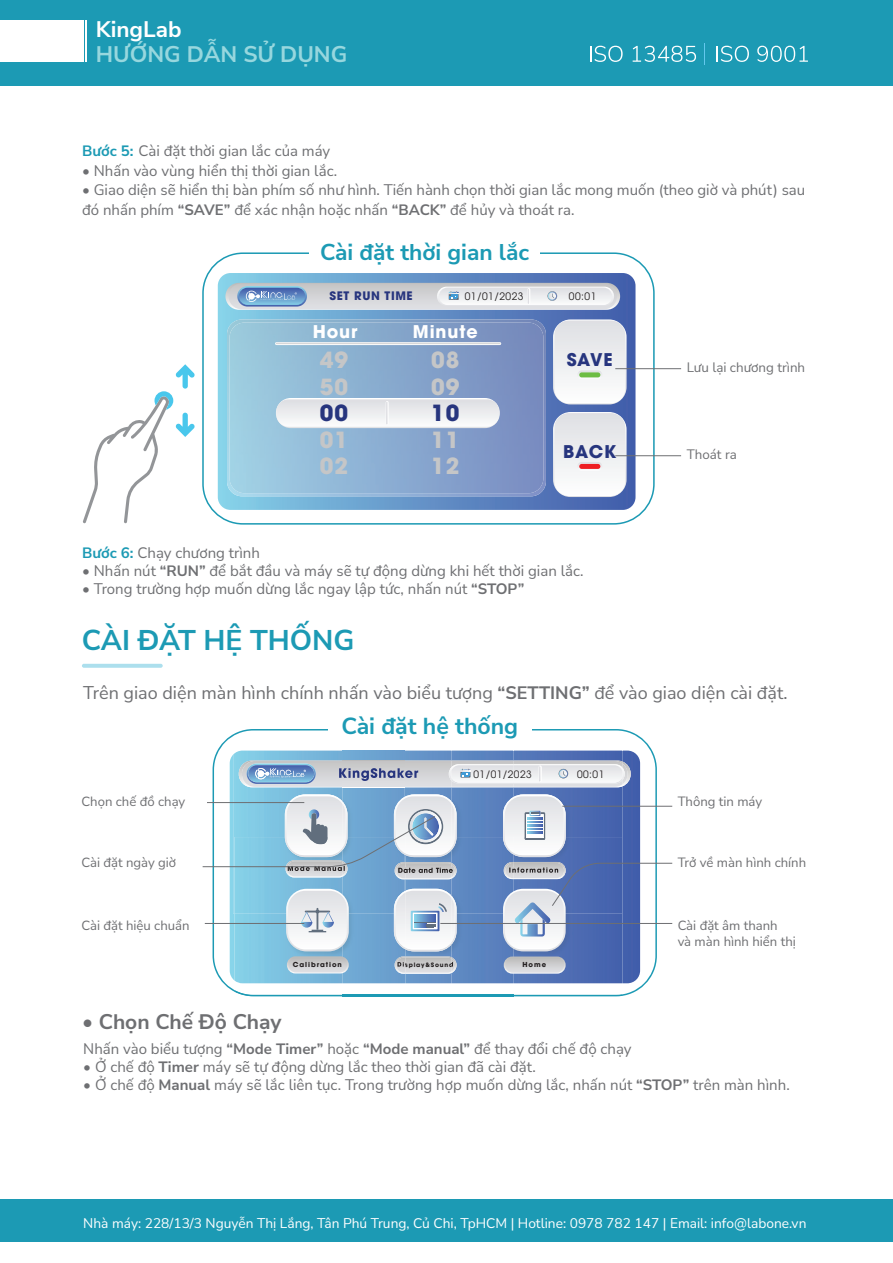
<style>
.page{position:relative;width:893px;height:1263px;background:#fff}
.page>*{position:absolute;margin:0;border:0;box-sizing:border-box;transform-origin:0 0}
.t1{font:700 28.5px "Nunito Sans";color:#1c9ab4}
.t2{font:700 23.1px "Nunito Sans";color:#1c9ab4}
.t3{font:700 22.65px "Nunito Sans";color:#1c9ab4}
.t4{font:700 22.5px "Nunito Sans";color:#97d7de}
.t5{font:700 22.5px "Nunito Sans";color:#fff}
.t6{font:700 22.05px/26.5px "UTM Avo";letter-spacing:.05em;color:#c5c6c7}
.t7{font:700 22.05px "UTM Avo";color:#27357e}
.t8{font:700 21px "Nunito Sans";color:#6e6f72}
.t9{font:18px "Nunito Sans";color:#6e6f72}
.t10{font:700 17.4px "UTM Avo";letter-spacing:.05em;color:#fff}
.t11{font:700 17.4px "UTM Avo";letter-spacing:.04em;color:#27357e}
.t12{font:15px/19.5px "Nunito Sans";color:#6e6f72}
.t13{font:13.8px "Nunito Sans";color:#fff}
.t14{font:13.35px "Nunito Sans";color:#6e6f72}
.t15{font:13.2px/15.8px "Nunito Sans";color:#6e6f72}
.t16{font:700 11.7px "UTM Avo";letter-spacing:.05em;color:#27357e}
.t17{font:10.2px "UTM Avo";letter-spacing:.05em;color:#231f20}
.t18{font:700 6.9px "UTM Avo";letter-spacing:.135em;color:#231f20}
.t19{font:700 6px "UTM Avo";letter-spacing:.135em;color:#231f20}
.s1{font-weight:700;color:#1c9ab4}
.s2{font-weight:700}
</style>
<div class="page">
<svg style="left:82px;top:664px;width:81px;height:4px"></svg>
<div style="left:0;top:1199px;width:893px;height:42px;background:#1c9ab4"></div>
<div style="left:0;top:0;width:893px;height:85px;background:#1c9ab4"></div>
<hr style="left:85px;top:21px;width:2px;height:41px;background:#fff">
<svg style="left:590px;top:46px;width:33px;height:16px"></svg>
<svg style="left:633px;top:46px;width:63px;height:16px"></svg>
<svg style="left:716px;top:46px;width:33px;height:16px"></svg>
<svg style="left:757px;top:46px;width:51px;height:16px"></svg>
<svg style="left:704px;top:43px;width:1px;height:22px"></svg>
<div style="left:0;top:21px;width:83px;height:41px;background:#fff"></div>
<div style="left:202px;top:252px;width:453px;height:273px;border:2px solid #1c9ab4;border-radius:40px"></div>
<div style="left:309px;top:235px;width:231px;height:31px;background:#fff"></div>
<svg style="left:213px;top:729px;width:444px;height:267px"></svg>
<div style="left:328px;top:708px;width:203px;height:32px;background:#fff"></div>
<svg style="left:218px;top:273px;width:417px;height:237px;background:#6391c6"></svg>
<svg style="left:225px;top:283px;width:395px;height:27px"></svg>
<div style="left:229px;top:283px;width:388px;height:26px;background:linear-gradient(to bottom,#c5c5c5,#dfe0e4);border-radius:13px"></div>
<svg style="left:237px;top:286px;width:70px;height:21px"></svg>
<svg style="left:239px;top:288px;width:66px;height:17px"></svg>
<svg style="left:246px;top:291px;width:51px;height:11px"></svg>
<svg style="left:437px;top:287px;width:177px;height:19px"></svg>
<svg style="left:439px;top:288px;width:173px;height:17px"></svg>
<svg style="left:553px;top:319px;width:74px;height:85px"></svg>
<svg style="left:577px;top:370px;width:25px;height:9px"></svg>
<div style="left:579px;top:372px;width:21px;height:5px;background:#6dbd44;border-radius:2px"></div>
<svg style="left:553px;top:412px;width:74px;height:85px"></svg>
<svg style="left:577px;top:462px;width:25px;height:9px"></svg>
<div style="left:579px;top:464px;width:21px;height:5px;background:#ee1e23;border-radius:2px"></div>
<img style="left:227px;top:319px;width:319px;height:177px">
<img style="left:230px;top:323px;width:313px;height:170px">
<hr style="left:276px;top:342px;width:224px;height:3px;background:#fff">
<hr style="left:276px;top:343px;width:224px;height:1px;background:#d8d8d8">
<svg style="left:276px;top:398px;width:224px;height:30px"></svg>
<hr style="left:386px;top:402px;width:3px;height:22px;background:#fff">
<hr style="left:386px;top:402px;width:2px;height:22px;background:#dfdfe3">
<svg style="left:83px;top:364px;width:112px;height:159px"></svg>
<hr style="left:615px;top:455px;width:66px;height:1px;background:#6e6f72">
<hr style="left:615px;top:368px;width:66px;height:1px;background:#6e6f72">
<svg style="left:230px;top:750px;width:410px;height:233px;background:#5c80bd"></svg>
<svg style="left:622px;top:761px;width:9px;height:25px"></svg>
<img style="left:233px;top:743px;width:109px;height:7px">
<img style="left:233px;top:750px;width:109px;height:164px">
<img style="left:239px;top:760px;width:103px;height:27px">
<img style="left:242px;top:761px;width:100px;height:26px">
<img style="left:247px;top:763px;width:69px;height:21px">
<img style="left:248px;top:765px;width:66px;height:17px">
<svg style="left:255px;top:768px;width:51px;height:11px"></svg>
<svg style="left:339px;top:768px;width:3px;height:13px"></svg>
<img style="left:342px;top:743px;width:280px;height:7px">
<img style="left:404px;top:750px;width:47px;height:44px">
<img style="left:404px;top:760px;width:47px;height:27px">
<svg style="left:449px;top:767px;width:2px;height:13px"></svg>
<img style="left:404px;top:768px;width:14px;height:13px">
<img style="left:342px;top:781px;width:62px;height:13px">
<img style="left:342px;top:750px;width:62px;height:31px">
<img style="left:513px;top:750px;width:109px;height:87px">
<img style="left:513px;top:764px;width:109px;height:19px">
<img style="left:539px;top:766px;width:3px;height:16px">
<svg style="left:539px;top:766px;width:1px;height:15px"></svg>
<svg style="left:559px;top:769px;width:9px;height:9px"></svg>
<img style="left:451px;top:743px;width:62px;height:94px">
<svg style="left:460px;top:769px;width:10px;height:8px"></svg>
<img style="left:406px;top:974px;width:45px;height:23px">
<img style="left:406px;top:994px;width:45px;height:2px">
<img style="left:406px;top:879px;width:45px;height:10px">
<img style="left:406px;top:877px;width:45px;height:2px">
<img style="left:451px;top:837px;width:171px;height:160px">
<img style="left:513px;top:840px;width:53px;height:17px">
<img style="left:503px;top:840px;width:61px;height:15px">
<svg style="left:503px;top:794px;width:63px;height:46px"></svg>
<img style="left:504px;top:862px;width:60px;height:1px">
<img style="left:505px;top:837px;width:8px;height:15px">
<img style="left:455px;top:895px;width:2px;height:50px">
<img style="left:455px;top:957px;width:2px;height:16px">
<img style="left:235px;top:983px;width:107px;height:14px">
<img style="left:235px;top:990px;width:107px;height:6px">
<img style="left:235px;top:877px;width:107px;height:106px">
<img style="left:342px;top:914px;width:64px;height:83px">
<img style="left:404px;top:877px;width:2px;height:12px">
<img style="left:342px;top:877px;width:62px;height:37px">
<img style="left:394px;top:891px;width:3px;height:58px">
<img style="left:396px;top:892px;width:1px;height:56px">
<img style="left:395px;top:956px;width:2px;height:18px">
<img style="left:396px;top:957px;width:1px;height:16px">
<svg style="left:397px;top:889px;width:58px;height:85px"></svg>
<svg style="left:286px;top:889px;width:63px;height:84px"></svg>
<svg style="left:202px;top:794px;width:255px;height:83px"></svg>
<hr style="left:205px;top:923px;width:99px;height:1px;background:#6e6f72">
<hr style="left:562px;top:806px;width:110px;height:1px;background:#6e6f72">
<svg style="left:503px;top:863px;width:170px;height:111px"></svg>
<hr style="left:440px;top:923px;width:232px;height:1px;background:#6e6f72">
<h3 class="t5" style="left:96px;top:13px;width:87px">KingLab</h3>
<h3 class="t4" style="left:96px;top:38px;width:253px">HƯỚNG DẪN SỬ DỤNG</h3>
<p class="t12" style="left:82px;top:141px;width:250px"><span class="s1">Bước 5:</span> Cài đặt thời gian lắc của máy</p>
<p class="t12" style="left:82px;top:160px;width:257px">• Nhấn vào vùng hiển thị thời gian lắc.</p>
<p class="t12" style="left:82px;top:180px;width:725px">• Giao diện sẽ hiển thị bàn phím số như hình. Tiến hành chọn thời gian lắc mong muốn (theo giờ và phút) sau đó nhấn phím <span class="s2">“SAVE”</span> để xác nhận hoặc nhấn <span class="s2">“BACK”</span> để hủy và thoát ra.</p>
<h3 class="t3" style="left:320px;top:236px;width:211px">Cài đặt thời gian lắc</h3>
<p class="t16" style="left:330px;top:286px;width:85px">SET RUN TIME</p>
<p class="t10" style="left:313px;top:317px;width:46px">Hour</p>
<p class="t10" style="left:413px;top:317px;width:66px">Minute</p>
<p class="t17" style="left:465px;top:288px;width:60px">01/01/2023</p>
<p class="t17" style="left:569px;top:288px;width:29px">00:01</p>
<h3 class="t6" style="left:320px;top:345px;width:30px">49<br>50</h3>
<h3 class="t7" style="left:320px;top:395px;width:30px">00</h3>
<h3 class="t6" style="left:320px;top:424px;width:30px">01<br>02</h3>
<h3 class="t6" style="left:431px;top:345px;width:30px">08<br>09</h3>
<h3 class="t7" style="left:431px;top:395px;width:30px">10</h3>
<h3 class="t6" style="left:431px;top:424px;width:30px">11<br>12</h3>
<p class="t11" style="left:567px;top:345px;width:47px">SAVE</p>
<p class="t11" style="left:563px;top:437px;width:55px">BACK</p>
<p class="t12" style="left:82px;top:543px;width:179px"><span class="s1">Bước 6:</span> Chạy chương trình</p>
<p class="t12" style="left:82px;top:561px;width:503px">• Nhấn nút <span class="s2">“RUN”</span> để bắt đầu và máy sẽ tự động dừng khi hết thời gian lắc.</p>
<p class="t12" style="left:82px;top:579px;width:444px">• Trong trường hợp muốn dừng lắc ngay lập tức, nhấn nút <span class="s2">“STOP”</span></p>
<h1 class="t1" style="left:82px;top:620px;width:274px">CÀI ĐẶT HỆ THỐNG</h1>
<p class="t14" style="left:687px;top:358px;width:120px">Lưu lại chương trình</p>
<p class="t14" style="left:687px;top:445px;width:52px">Thoát ra</p>
<p class="t9" style="left:83px;top:680px;width:706px">Trên giao diện màn hình chính nhấn vào biểu tượng <span class="s2">“SETTING”</span> để vào giao diện cài đặt.</p>
<h2 class="t2" style="left:341px;top:710px;width:178px">Cài đặt hệ thống</h2>
<p class="t17" style="left:473px;top:766px;width:60px">01/01/2023</p>
<p class="t17" style="left:577px;top:766px;width:29px">00:01</p>
<p class="t15" style="left:81px;top:793px;width:105px">Chọn chế đồ chạy</p>
<p class="t15" style="left:678px;top:793px;width:86px">Thông tin máy</p>
<p class="t15" style="left:81px;top:854px;width:96px">Cài đặt ngày giờ</p>
<p class="t15" style="left:678px;top:854px;width:130px">Trở về màn hình chính</p>
<p class="t15" style="left:81px;top:917px;width:110px">Cài đặt hiệu chuẩn</p>
<p class="t15" style="left:678px;top:917px;width:120px">Cài đặt âm thanh<br>và màn hình hiển thị</p>
<p class="t18" style="left:293px;top:959px;width:51px">Calibration</p>
<p class="t19" style="left:397px;top:959px;width:58px">Display&amp;Sound</p>
<p class="t18" style="left:522px;top:958px;width:25px">Home</p>
<h3 class="t8" style="left:82px;top:1007px;width:201px">• Chọn Chế Độ Chạy</h3>
<p class="t12" style="left:83px;top:1038px;width:550px">Nhấn vào biểu tượng <span class="s2">“Mode Timer”</span> hoặc <span class="s2">“Mode manual”</span> để thay đổi chế độ chạy</p>
<p class="t12" style="left:83px;top:1056px;width:454px">• Ở chế độ <span class="s2">Timer</span> máy sẽ tự động dừng lắc theo thời gian đã cài đặt.</p>
<p class="t12" style="left:83px;top:1074px;width:708px">• Ở chế độ <span class="s2">Manual</span> máy sẽ lắc liên tục. Trong trường hợp muốn dừng lắc, nhấn nút <span class="s2">“STOP”</span> trên màn hình.</p>
<p class="t13" style="left:83px;top:1213px;width:725px">Nhà máy: 228/13/3 Nguyễn Thị Lắng, Tân Phú Trung, Củ Chi, TpHCM | Hotline: 0978 782 147 | Email: info@labone.vn</p>
</div>
